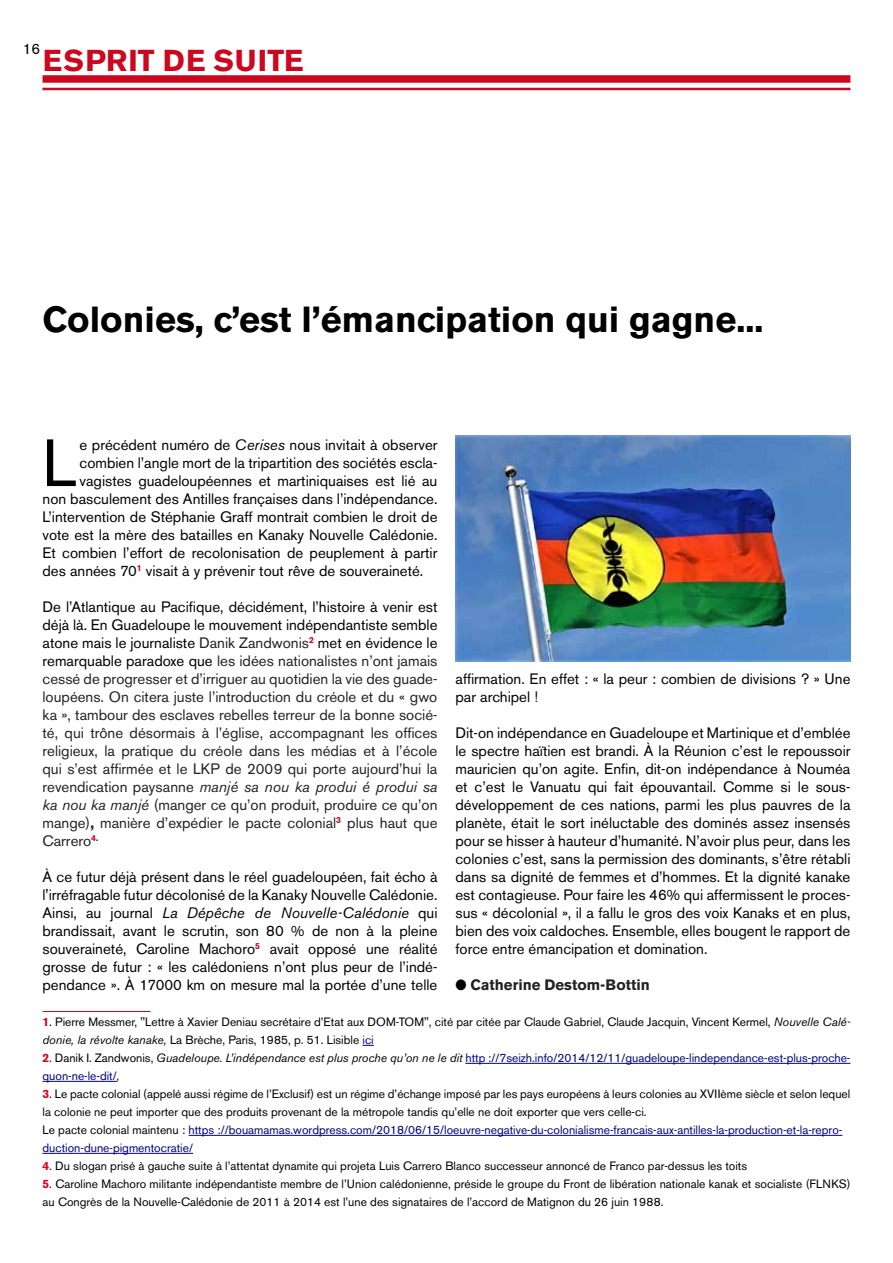
<style>
.page{position:relative;width:893px;height:1263px;background:#fff}
.page>*{position:absolute;margin:0;border:0;box-sizing:border-box;transform-origin:0 0}
.t1{font:66px "Akzidenz Grotesk BE";color:#000}
.t2{font:700 36px "Akzidenz Grotesk BE";color:#000}
.t3{font:700 30px "Akzidenz Grotesk BE";letter-spacing:.03em;color:#cd071e}
.t4{font:15px/18px "Akzidenz Grotesk BE";color:#000;text-align:justify}
.t5{font:15px/18px "Akzidenz Grotesk BE";color:#222;text-align:justify}
.t6{font:700 15px "Akzidenz Grotesk BE";color:#222}
.t7{font:12px/18px "Akzidenz Grotesk BE";color:#000}
.t8{font:12px/18px "Akzidenz Grotesk BE";color:#000080}
.s1{font-style:italic}
.s2{color:#000}
.s3{font-weight:700}
.s4{font-weight:700;color:#cd071e}
.s5{color:#000080}
.s6{font-style:italic;color:#000}
</style>
<div class="page">
<div style="left:43px;top:75px;width:807px;height:8px;background:#cd071e"></div>
<hr style="left:43px;top:88px;width:807px;height:2px;background:#cd071e">
<hr style="left:43px;top:1011px;width:108px;height:1px;background:#cd071e">
<hr style="left:465px;top:1063px;width:385px;height:1px;background:#000080">
<hr style="left:43px;top:1081px;width:74px;height:1px;background:#000080">
<hr style="left:189px;top:1135px;width:653px;height:1px;background:#000080">
<hr style="left:43px;top:1153px;width:150px;height:1px;background:#000080">
<img style="left:455px;top:436px;width:395px;height:226px">
<p class="t4" style="left:23px;top:40px;width:19px">16</p>
<h3 class="t3" style="left:43px;top:43px;width:262px">ESPRIT DE SUITE</h3>
<h2 class="t2" style="left:43px;top:299px;width:722px">Colonies, c’est l’émancipation qui gagne...</h2>
<h1 class="t1" style="left:43px;top:424px;width:36px">L</h1>
<p class="t4" style="left:80px;top:436px;width:359px">e précédent numéro de <span class="s1">Cerises</span> nous invitait à observer</p>
<p class="t4" style="left:80px;top:454px;width:359px">combien l’angle mort de la tripartition des sociétés escla-</p>
<p class="t4" style="left:80px;top:472px;width:359px">vagistes guadeloupéennes et martiniquaises est lié au</p>
<p class="t4" style="left:43px;top:490px;width:396px">non basculement des Antilles françaises dans l’indépendance.</p>
<p class="t4" style="left:43px;top:508px;width:396px">L’intervention de Stéphanie Graff montrait combien le droit de</p>
<p class="t4" style="left:43px;top:526px;width:396px">vote est la mère des batailles en Kanaky Nouvelle Calédonie.</p>
<p class="t4" style="left:43px;top:544px;width:396px">Et combien l’effort de recolonisation de peuplement à partir</p>
<p class="t4" style="left:43px;top:562px;width:382px">des années 70<sup>1</sup> visait à y prévenir tout rêve de souveraineté.</p>
<p class="t5" style="left:43px;top:598px;width:396px"><span class="s2">De l’Atlantique au Pacifique, décidément, l’histoire à venir est déjà là. En Guadeloupe le mouvement indépendantiste semble atone mais le journaliste</span> Danik Zandwonis<sup>2</sup> <span class="s2">met en évidence le remarquable paradoxe que</span> les idées nationalistes n’ont jamais cessé de progresser et d’irriguer au quotidien la vie des guade&shy;loupéens. On citera juste l’introduction du créole et du « gwo ka », tambour des esclaves rebelles terreur de la bonne socié&shy;té, qui trône désormais à l’église, accompagnant les offices religieux, la pratique du créole dans les médias et à l’école qui s’est affirmée et le LKP de 2009 qui porte aujourd’hui la revendication paysanne <span class="s1">manjé sa nou ka produi é produi sa ka nou ka manjé</span> (manger ce qu’on produit, produire ce qu’on mange)<span class="s3">,</span> manière d’expédier le pacte colonial<sup>3</sup> plus haut que Carrero<sup>4</sup><sup>.</sup></p>
<p class="t4" style="left:43px;top:868px;width:396px">À ce futur déjà présent dans le réel guadeloupéen, fait écho à l'irréfragable futur décolonisé de la Kanaky Nouvelle Calédonie.<br>Ainsi, au journal <span class="s1">La Dépêche de Nouvelle-Calédonie</span> qui brandissait, avant le scrutin, son 80 % de non à la pleine souveraineté, Caroline Machoro<sup>5</sup> avait opposé une réalité grosse de futur : « les calédoniens n’ont plus peur de l’indé&shy;pendance ». À 17000 km on mesure mal la portée d’une telle</p>
<p class="t7" style="left:43px;top:1013px;width:809px"><span class="s4">1</span>. Pierre Messmer, "Lettre à Xavier Deniau secrétaire d’Etat aux DOM-TOM", cité par citée par Claude Gabriel, Claude Jacquin, Vincent Kermel, <span class="s1">Nouvelle Calé&shy;donie, la révolte kanake,</span> La Brèche, Paris, 1985, p. 51. Lisible <span class="s5">ici</span></p>
<p class="t8" style="left:43px;top:1049px;width:809px"><span class="s4">2</span><span class="s2">. Danik I. Zandwonis,</span> <span class="s6">Guadeloupe. L’indépendance est plus proche qu’on ne le dit</span> http ://7seizh.info/2014/12/11/guadeloupe-lindependance-est-plus-proche&shy;quon-ne-le-dit/<span class="s6">,</span></p>
<p class="t7" style="left:43px;top:1085px;width:809px"><span class="s4">3</span>. Le pacte colonial (appelé aussi régime de l’Exclusif) est un régime d’échange imposé par les pays européens à leurs colonies au XVIIème siècle et selon lequel la colonie ne peut importer que des produits provenant de la métropole tandis qu’elle ne doit exporter que vers celle-ci.<br>Le pacte colonial maintenu : <span class="s5">https ://bouamamas.wordpress.com/2018/06/15/loeuvre-negative-du-colonialisme-francais-aux-antilles-la-production-et-la-repro&shy;duction-dune-pigmentocratie/</span></p>
<p class="t7" style="left:43px;top:1157px;width:706px"><span class="s4">4</span>. Du slogan prisé à gauche suite à l’attentat dynamite qui projeta Luis Carrero Blanco successeur annoncé de Franco par-dessus les toits</p>
<p class="t7" style="left:43px;top:1175px;width:809px"><span class="s4">5</span>. Caroline Machoro militante indépendantiste membre de l’Union calédonienne, préside le groupe du Front de libération nationale kanak et socialiste (FLNKS) au Congrès de la Nouvelle-Calédonie de 2011 à 2014 est l’une des signataires de l’accord de Matignon du 26 juin 1988.</p>
<p class="t4" style="left:455px;top:670px;width:396px">affirmation. En effet : « la peur : combien de divisions ? » Une par archipel !</p>
<p class="t4" style="left:455px;top:724px;width:396px">Dit-on indépendance en Guadeloupe et Martinique et d’emblée le spectre haïtien est brandi. À la Réunion c’est le repoussoir mauricien qu’on agite. Enfin, dit-on indépendance à Nouméa et c’est le Vanuatu qui fait épouvantail. Comme si le sous&shy;développement de ces nations, parmi les plus pauvres de la planète, était le sort inéluctable des dominés assez insensés pour se hisser à hauteur d’humanité. N’avoir plus peur, dans les colonies c’est, sans la permission des dominants, s’être rétabli dans sa dignité de femmes et d’hommes. Et la dignité kanake est contagieuse. Pour faire les 46% qui affermissent le proces&shy;sus « décolonial », il a fallu le gros des voix Kanaks et en plus, bien des voix caldoches. Ensemble, elles bougent le rapport de force entre émancipation et domination.</p>
<p class="t6" style="left:455px;top:976px;width:196px"><span class="s2">●</span> Catherine Destom-Bottin</p>
</div>
